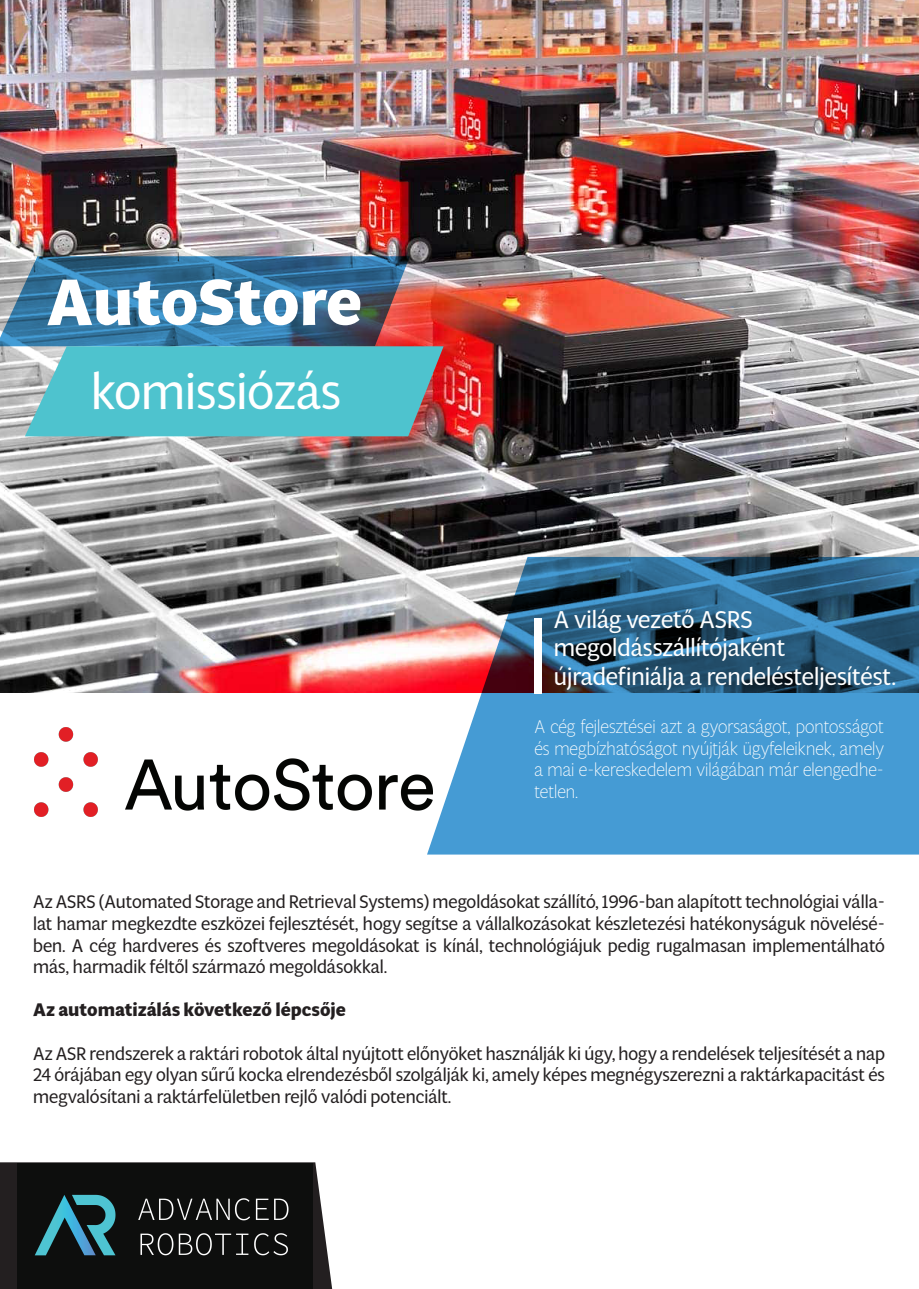
<style>
.page{position:relative;width:919px;height:1289px;background:#fff}
.page>*{position:absolute;margin:0;border:0;box-sizing:border-box;transform-origin:0 0}
.t1{font:700 64.5px "Multi Display";color:#fff}
.t2{font:49.5px "Multi Display";color:#fff}
.t3{font:24px/28.8px "Multi Display";color:#fff}
.t4{font:18px/21.6px "Multi Display";color:#231f20;text-align:justify}
.t5{font:300 18px/21.6px "Multi Display";color:#fff;text-align:justify}
.t6{font:700 18px "Multi Display";color:#231f20}
</style>
<div class="page">
<img style="left:0;top:0;width:918px;height:692px">
<img style="left:34px;top:727px;width:393px;height:89px">
<svg style="left:0;top:1162px;width:332px;height:126px"></svg>
<svg style="left:427px;top:557px;width:491px;height:297px;background:#4983ac"></svg>
<svg style="left:0;top:256px;width:443px;height:180px;background:#5597ac"></svg>
<div style="left:534px;top:618px;width:8px;height:76px;background:#fff"></div>
<img style="left:18px;top:1163px;width:294px;height:125px">
<h1 class="t1" style="left:47px;top:257px;width:317px">AutoStore</h1>
<h2 class="t2" style="left:91px;top:356px;width:251px">komissiózás</h2>
<h3 class="t3" style="left:553px;top:603px;width:344px">A világ vezető ASRS megoldásszállítójaként újradefiniálja a rendelésteljesítést.</h3>
<p class="t5" style="left:534px;top:715px;width:351px">A cég fejlesztései azt a gyorsaságot, pontosságot és megbízhatóságot nyújtják ügyfeleiknek, amely a mai e-kereskedelem világában már elengedhe&shy;tetlen.</p>
<p class="t4" style="left:33px;top:890px;width:853px">Az ASRS (Automated Storage and Retrieval Systems) megoldásokat szállító, 1996-ban alapított technológiai válla&shy;lat hamar megkezdte eszközei fejlesztését, hogy segítse a vállalkozásokat készletezési hatékonyságuk növelésé&shy;ben. A cég hardveres és szoftveres megoldásokat is kínál, technológiájuk pedig rugalmasan implementálható más, harmadik féltől származó megoldásokkal.</p>
<p class="t6" style="left:33px;top:997px;width:314px">Az automatizálás következő lépcsője</p>
<p class="t4" style="left:33px;top:1041px;width:853px">Az ASR rendszerek a raktári robotok által nyújtott előnyöket használják ki úgy, hogy a rendelések teljesítését a nap 24 órájában egy olyan sűrű kocka elrendezésből szolgálják ki, amely képes megnégyszerezni a raktárkapacitást és megvalósítani a raktárfelületben rejlő valódi potenciált.</p>
</div>
